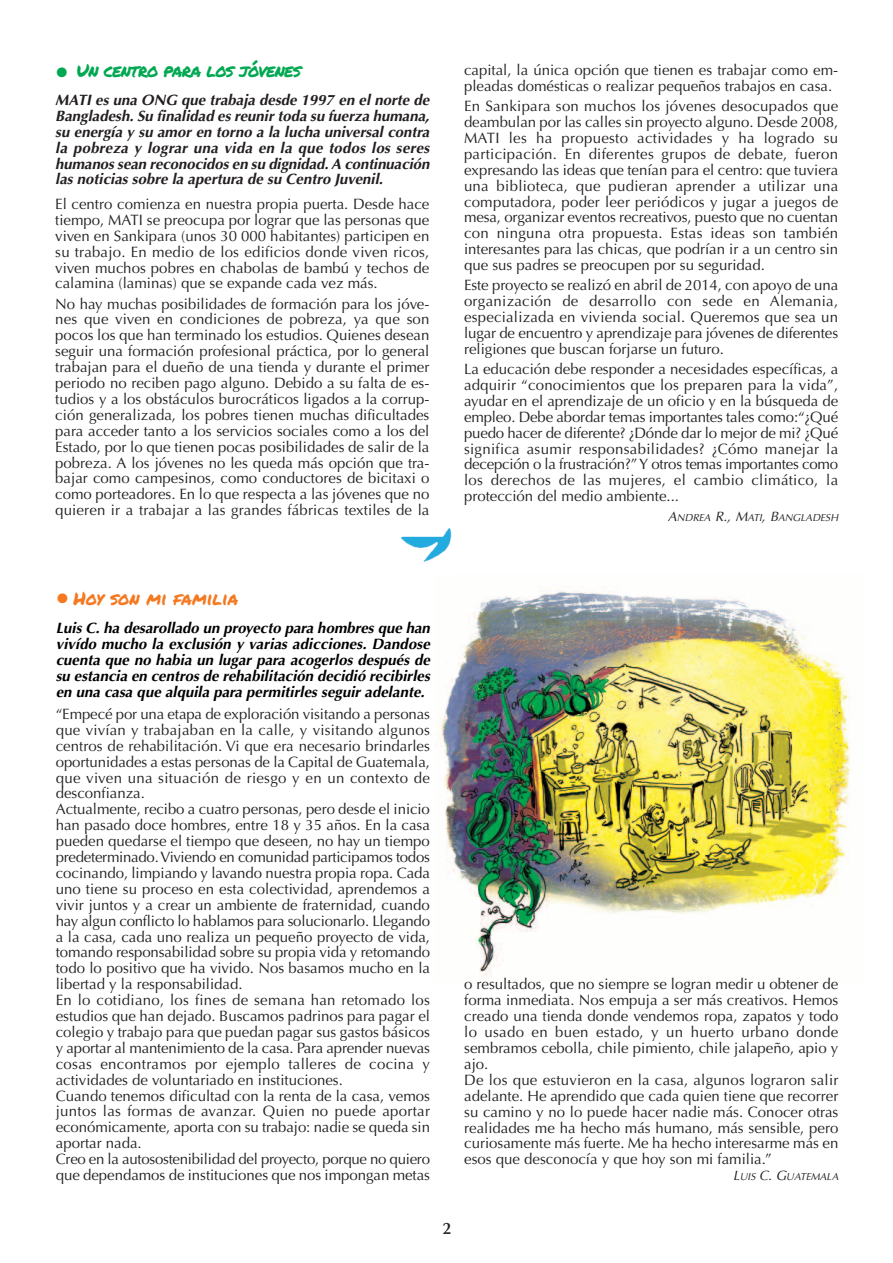
<style>
.page{position:relative;width:893px;height:1263px;background:#fff}
.page>*{position:absolute;margin:0;border:0;box-sizing:border-box;transform-origin:0 0}
.t1{font:18px "Permanent Marker";letter-spacing:-.04em;color:#00a851}
.t2{font:18px "Permanent Marker";color:#f47921}
.t3{font:600 16.5px "Optima";color:#231f20}
.t4{font:15px/15.9px "Optima";color:#231f20;text-align:justify}
.t5{font:italic 700 15px/15.9px "Optima";color:#231f20;text-align:justify}
.t6{font:italic 700 15px/15.9px "Optima";color:#000;text-align:justify}
.t7{font:italic 10.2px "Optima";color:#231f20}
.s1{font-family:"Optima";font-weight:900;font-size:27px}
.s2{font-size:13.5px}
</style>
<div class="page">
<img style="left:436px;top:591px;width:414px;height:386px">
<img style="left:401px;top:528px;width:51px;height:34px">
<p class="t1" style="left:55px;top:57px;width:247px"><span class="s1">•</span> Un centro para los jóvenes</p>
<p class="t5" style="left:55px;top:93px;width:376px">MATI es una ONG que trabaja desde 1997 en el norte de Bangladesh. Su finalidad es reunir toda su fuerza humana, su energía y su amor en torno a la lucha universal contra la pobreza y lograr una vida en la que todos los seres humanos sean reconocidos en su dignidad. A continuación las noticias sobre la apertura de su Centro Juvenil.</p>
<p class="t4" style="left:55px;top:197px;width:376px">El centro comienza en nuestra propia puerta. Desde hace tiempo, MATI se preocupa por lograr que las personas que viven en Sankipara (unos 30 000 habitantes) participen en su trabajo. En medio de los edificios donde viven ricos, viven muchos pobres en chabolas de bambú y techos de calamina (laminas) que se expande cada vez más.</p>
<p class="t4" style="left:55px;top:297px;width:376px">No hay muchas posibilidades de formación para los jóve&shy;nes que viven en condiciones de pobreza, ya que son pocos los que han terminado los estudios. Quienes desean seguir una formación profesional práctica, por lo general trabajan para el dueño de una tienda y durante el primer periodo no reciben pago alguno. Debido a su falta de es&shy;tudios y a los obstáculos burocráticos ligados a la corrup&shy;ción generalizada, los pobres tienen muchas dificultades para acceder tanto a los servicios sociales como a los del Estado, por lo que tienen pocas posibilidades de salir de la pobreza. A los jóvenes no les queda más opción que tra&shy;bajar como campesinos, como conductores de bicitaxi o como porteadores. En lo que respecta a las jóvenes que no quieren ir a trabajar a las grandes fábricas textiles de la</p>
<p class="t4" style="left:464px;top:63px;width:376px">capital, la única opción que tienen es trabajar como em&shy;pleadas domésticas o realizar pequeños trabajos en casa.</p>
<p class="t4" style="left:464px;top:100px;width:376px">En Sankipara son muchos los jóvenes desocupados que deambulan por las calles sin proyecto alguno. Desde 2008, MATI les ha propuesto actividades y ha logrado su participación. En diferentes grupos de debate, fueron expresando las ideas que tenían para el centro: que tuviera una biblioteca, que pudieran aprender a utilizar una computadora, poder leer periódicos y jugar a juegos de mesa, organizar eventos recreativos, puesto que no cuentan con ninguna otra propuesta. Estas ideas son también interesantes para las chicas, que podrían ir a un centro sin que sus padres se preocupen por su seguridad.</p>
<p class="t4" style="left:464px;top:279px;width:376px">Este proyecto se realizó en abril de 2014, con apoyo de una organización de desarrollo con sede en Alemania, especializada en vivienda social. Queremos que sea un lugar de encuentro y aprendizaje para jóvenes de diferentes religiones que buscan forjarse un futuro.</p>
<p class="t4" style="left:464px;top:362px;width:376px">La educación debe responder a necesidades específicas, a adquirir “conocimientos que los preparen para la vida”, ayudar en el aprendizaje de un oficio y en la búsqueda de empleo. Debe abordar temas importantes tales como:“¿Qué puedo hacer de diferente? ¿Dónde dar lo mejor de mi? ¿Qué significa asumir responsabilidades? ¿Cómo manejar la decepción o la frustración?”Y otros temas importantes como los derechos de las mujeres, el cambio climático, la protección del medio ambiente...</p>
<p class="t7" style="left:668px;top:513px;width:172px"><span class="s2">A</span>NDREA <span class="s2">R., M</span>ATI<span class="s2">, B</span>ANGLADESH</p>
<p class="t2" style="left:56px;top:585px;width:184px"><span class="s1">•</span> Hoy son mi familia</p>
<p class="t6" style="left:56px;top:621px;width:376px">Luis C. ha desarollado un proyecto para hombres que han vivído mucho la exclusión y varias adicciones. Dandose cuenta que no habia un lugar para acogerlos después de su estancia en centros de rehabilitación decidió recibirles en una casa que alquila para permitirles seguir adelante.</p>
<p class="t4" style="left:56px;top:707px;width:376px;text-align:left">“Empecé por una etapa de exploración visitando a personas que vivían y trabajaban en la calle, y visitando algunos centros de rehabilitación. Vi que era necesario brindarles oportunidades a estas personas de la Capital de Guatemala, que viven una situación de riesgo y en un contexto de desconfianza.<br>Actualmente, recibo a cuatro personas, pero desde el inicio han pasado doce hombres, entre 18 y 35 años. En la casa pueden quedarse el tiempo que deseen, no hay un tiempo predeterminado.Viviendo en comunidad participamos todos cocinando, limpiando y lavando nuestra propia ropa. Cada uno tiene su proceso en esta colectividad, aprendemos a vivir juntos y a crear un ambiente de fraternidad, cuando hay algun conflicto lo hablamos para solucionarlo. Llegando a la casa, cada uno realiza un pequeño proyecto de vida, tomando responsabilidad sobre su propia vida y retomando todo lo positivo que ha vivido. Nos basamos mucho en la libertad y la responsabilidad.<br>En lo cotidiano, los fines de semana han retomado los estudios que han dejado. Buscamos padrinos para pagar el colegio y trabajo para que puedan pagar sus gastos básicos y aportar al mantenimiento de la casa. Para aprender nuevas cosas encontramos por ejemplo talleres de cocina y actividades de voluntariado en instituciones.<br>Cuando tenemos dificultad con la renta de la casa, vemos juntos las formas de avanzar. Quien no puede aportar económicamente, aporta con su trabajo: nadie se queda sin aportar nada.<br>Creo en la autosostenibilidad del proyecto, porque no quiero que dependamos de instituciones que nos impongan metas</p>
<p class="t4" style="left:464px;top:978px;width:376px;text-align:left">o resultados, que no siempre se logran medir u obtener de forma inmediata. Nos empuja a ser más creativos. Hemos creado una tienda donde vendemos ropa, zapatos y todo lo usado en buen estado, y un huerto urbano donde sembramos cebolla, chile pimiento, chile jalapeño, apio y ajo.<br>De los que estuvieron en la casa, algunos lograron salir adelante. He aprendido que cada quien tiene que recorrer su camino y no lo puede hacer nadie más. Conocer otras realidades me ha hecho más humano, más sensible, pero curiosamente más fuerte. Me ha hecho interesarme más en esos que desconocía y que hoy son mi familia.”</p>
<p class="t7" style="left:733px;top:1173px;width:107px"><span class="s2">L</span>UIS <span class="s2">C. G</span>UATEMALA</p>
<p class="t3" style="left:443px;top:1222px;width:10px">2</p>
</div>
